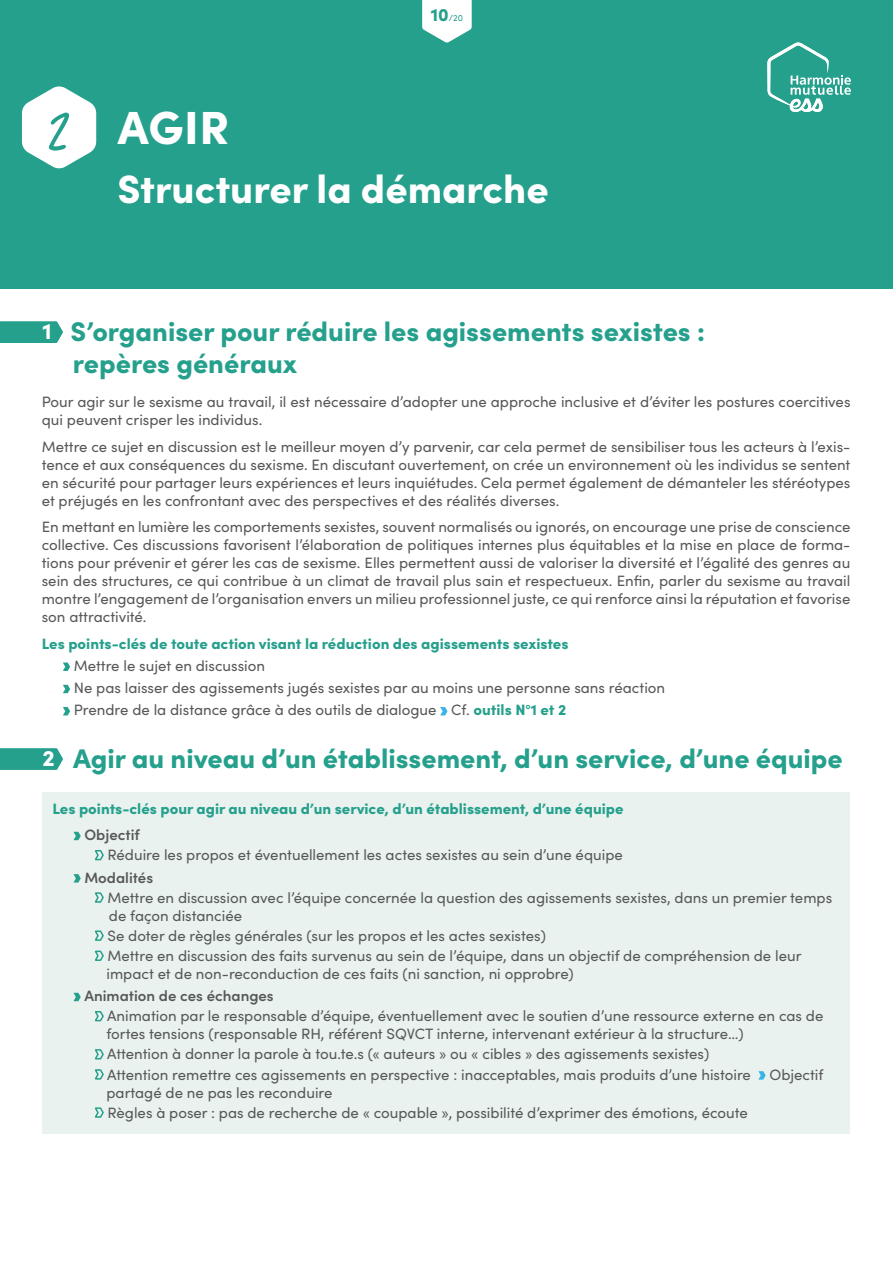
<style>
.page{position:relative;width:893px;height:1263px;background:#fff}
.page>*{position:absolute;margin:0;border:0;box-sizing:border-box;transform-origin:0 0}
.t1{font:700 69.6px "The Bouquet List";color:#25a08c}
.t2{font:900 46.5px "Sofia Pro";color:#fff}
.t3{font:900 39.6px "Sofia Pro";color:#fff}
.t4{font:900 27px/32.4px "Sofia Pro";color:#25a08c}
.Paragraphe{font:15px/18px "Sofia Pro";color:#57585a}
.Paragraphe-2{font:900 15px "Sofia Pro";color:#25a08c}
.Paragraphe-3{font:600 15px "Sofia Pro";color:#57585a}
.t5{font:9px "Sofia Pro";color:#25a08c}
.s1{font-weight:900;font-size:18px}
.s2{font-size:22.5px;color:#fff}
.s3{font-weight:900;color:#25a08c}
</style>
<div class="page">
<div style="left:0;top:0;width:893px;height:288px;background:#25a08c"></div>
<svg style="left:767px;top:43px;width:84px;height:69px"></svg>
<svg style="left:422px;top:0;width:50px;height:43px"></svg>
<svg style="left:22px;top:86px;width:75px;height:83px"></svg>
<svg style="left:0;top:321px;width:63px;height:22px"></svg>
<svg style="left:0;top:748px;width:63px;height:22px"></svg>
<svg style="left:63px;top:662px;width:7px;height:9px"></svg>
<svg style="left:63px;top:685px;width:7px;height:8px"></svg>
<svg style="left:63px;top:707px;width:7px;height:8px"></svg>
<svg style="left:440px;top:707px;width:7px;height:8px"></svg>
<div style="left:43px;top:792px;width:807px;height:342px;background:#e9f2ef"></div>
<svg style="left:74px;top:832px;width:7px;height:8px"></svg>
<svg style="left:94px;top:850px;width:10px;height:11px"></svg>
<svg style="left:74px;top:874px;width:7px;height:8px"></svg>
<svg style="left:95px;top:892px;width:9px;height:11px"></svg>
<svg style="left:94px;top:930px;width:10px;height:11px"></svg>
<svg style="left:94px;top:950px;width:10px;height:11px"></svg>
<svg style="left:74px;top:993px;width:7px;height:8px"></svg>
<svg style="left:94px;top:1011px;width:10px;height:11px"></svg>
<svg style="left:94px;top:1049px;width:10px;height:11px"></svg>
<svg style="left:95px;top:1069px;width:9px;height:11px"></svg>
<svg style="left:758px;top:1071px;width:8px;height:8px"></svg>
<svg style="left:94px;top:1107px;width:10px;height:11px"></svg>
<p class="t1" style="left:49px;top:80px;width:22px">2</p>
<p class="t5" style="left:431px;top:11px;width:34px"><span class="s1">10</span>/20</p>
<p class="t2" style="left:118px;top:91px;width:113px">AGIR</p>
<p class="t3" style="left:117px;top:158px;width:433px">Structurer la démarche</p>
<p class="t4" style="left:73px;top:313px;width:634px;text-indent:-30px"><span class="s2">1</span> S’organiser pour réduire les agissements sexistes : repères généraux</p>
<p class="Paragraphe" style="left:42px;top:392px;width:810px">Pour agir sur le sexisme au travail, il est nécessaire d’adopter une approche inclusive et d’éviter les postures coercitives qui peuvent crisper les individus.</p>
<p class="Paragraphe" style="left:42px;top:437px;width:810px;text-align:justify">Mettre ce sujet en discussion est le meilleur moyen d’y parvenir, car cela permet de sensibiliser tous les acteurs à l’exis&shy;tence et aux conséquences du sexisme. En discutant ouvertement, on crée un environnement où les individus se sentent en sécurité pour partager leurs expériences et leurs inquiétudes. Cela permet également de démanteler les stéréotypes et préjugés en les confrontant avec des perspectives et des réalités diverses.</p>
<p class="Paragraphe" style="left:42px;top:517px;width:810px;text-align:justify">En mettant en lumière les comportements sexistes, souvent normalisés ou ignorés, on encourage une prise de conscience collective. Ces discussions favorisent l’élaboration de politiques internes plus équitables et la mise en place de forma&shy;tions pour prévenir et gérer les cas de sexisme. Elles permettent aussi de valoriser la diversité et l’égalité des genres au sein des structures, ce qui contribue à un climat de travail plus sain et respectueux. Enfin, parler du sexisme au travail montre l’engagement de l’organisation envers un milieu professionnel juste, ce qui renforce ainsi la réputation et favorise son attractivité.</p>
<p class="Paragraphe-2" style="left:42px;top:632px;width:528px">Les points-clés de toute action visant la réduction des agissements sexistes</p>
<p class="Paragraphe" style="left:74px;top:656px;width:193px">Mettre le sujet en discussion</p>
<p class="Paragraphe" style="left:74px;top:678px;width:593px">Ne pas laisser des agissements jugés sexistes par au moins une personne sans réaction</p>
<p class="Paragraphe" style="left:74px;top:700px;width:494px">Prendre de la distance grâce à des outils de dialogue Cf. <span class="s3">outils N°1 et 2</span></p>
<p class="t4" style="left:43px;top:739px;width:802px"><span class="s2">2</span> Agir au niveau d’un établissement, d’un service, d’une équipe</p>
<p class="Paragraphe-2" style="left:52px;top:797px;width:573px">Les points-clés pour agir au niveau d’un service, d’un établissement, d’une équipe</p>
<p class="Paragraphe-3" style="left:84px;top:824px;width:57px">Objectif</p>
<p class="Paragraphe" style="left:108px;top:845px;width:517px">Réduire les propos et éventuellement les actes sexistes au sein d’une équipe</p>
<p class="Paragraphe-3" style="left:84px;top:866px;width:70px">Modalités</p>
<p class="Paragraphe" style="left:108px;top:888px;width:726px">Mettre en discussion avec l’équipe concernée la question des agissements sexistes, dans un premier temps de façon distanciée</p>
<p class="Paragraphe" style="left:108px;top:926px;width:440px">Se doter de règles générales (sur les propos et les actes sexistes)</p>
<p class="Paragraphe" style="left:106px;top:946px;width:696px">Mettre en discussion des faits survenus au sein de l’équipe, dans un objectif de compréhension de leur impact et de non-reconduction de ces faits (ni sanction, ni opprobre)</p>
<p class="Paragraphe-3" style="left:84px;top:985px;width:191px">Animation de ces échanges</p>
<p class="Paragraphe" style="left:106px;top:1006px;width:718px">Animation par le responsable d’équipe, éventuellement avec le soutien d’une ressource externe en cas de fortes tensions (responsable RH, référent SQVCT interne, intervenant extérieur à la structure…)</p>
<p class="Paragraphe" style="left:107px;top:1044px;width:604px">Attention à donner la parole à tou.te.s (« auteurs » ou « cibles » des agissements sexistes)</p>
<p class="Paragraphe" style="left:106px;top:1064px;width:718px">Attention remettre ces agissements en perspective : inacceptables, mais produits d’une histoire Objectif partagé de ne pas les reconduire</p>
<p class="Paragraphe" style="left:108px;top:1103px;width:642px">Règles à poser : pas de recherche de « coupable », possibilité d’exprimer des émotions, écoute</p>
</div>
